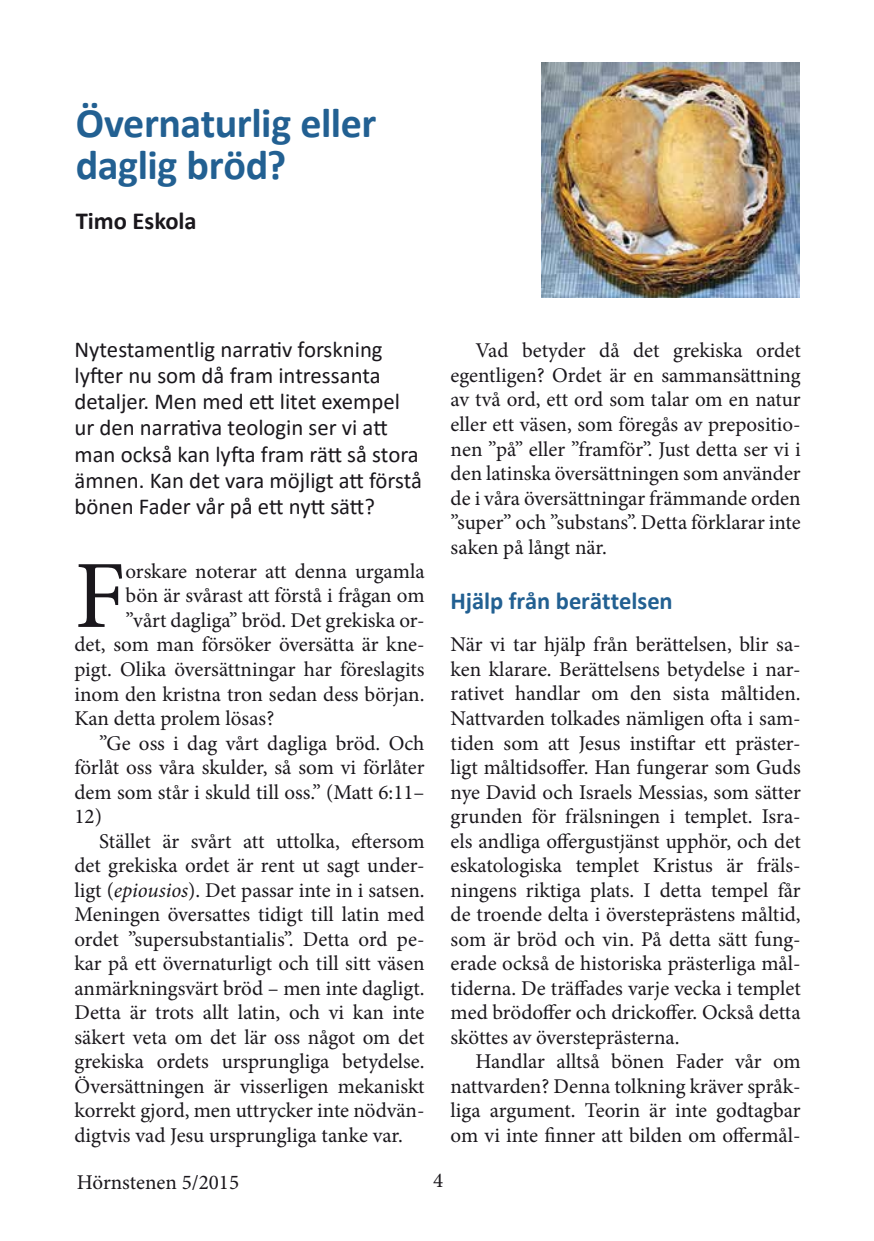
<style>
.page{position:relative;width:874px;height:1241px;background:#fff}
.page>*{position:absolute;margin:0;border:0;box-sizing:border-box;transform-origin:0 0}
.t1{font:96.42px "Minion Pro";color:#1a171c}
.t2{font:700 42px/42px "Calibri";letter-spacing:-.01em;color:#226092}
.t3{font:700 24.5px "Calibri";letter-spacing:-.005em;color:#226092}
.t4{font:700 24.5px "Calibri";color:#1a171c}
.t5{font:22.75px/26.2px "Calibri";color:#1a171c}
.t6{font:21px/24.5px "Minion Pro";color:#1a171c;text-align:justify}
.s1{font-style:italic}
</style>
<div class="page">
<img style="left:541px;top:63px;width:257px;height:234px">
<h2 class="t2" style="left:76px;top:101px;width:302px">Övernaturlig eller daglig bröd?</h2>
<p class="t4" style="left:76px;top:203px;width:122px">Timo Eskola</p>
<p class="t5" style="left:74px;top:335px;width:349px">Nytestamentlig narrativ forskning lyfter nu som då fram intressanta detaljer. Men med ett litet exempel ur den narrativa teologin ser vi att man också kan lyfta fram rätt så stora ämnen. Kan det vara möjligt att förstå bönen Fader vår på ett nytt sätt?</p>
<h1 class="t1" style="left:74px;top:531px;width:52px">F</h1>
<p class="t6" style="left:125px;top:559px;width:300px">orskare noterar att denna urgamla</p>
<p class="t6" style="left:125px;top:583px;width:300px">bön är svårast att förstå i frågan om</p>
<p class="t6" style="left:125px;top:608px;width:300px">”vårt dagliga” bröd. Det grekiska or-</p>
<p class="t6" style="left:74px;top:632px;width:351px">det, som man försöker översätta är kne-</p>
<p class="t6" style="left:74px;top:657px;width:351px">pigt. Olika översättningar har föreslagits</p>
<p class="t6" style="left:74px;top:681px;width:351px">inom den kristna tron sedan dess början.</p>
<p class="t6" style="left:74px;top:706px;width:201px">Kan detta prolem lösas?</p>
<p class="t6" style="left:99px;top:730px;width:326px">”Ge oss i dag vårt dagliga bröd. Och</p>
<p class="t6" style="left:74px;top:755px;width:351px">förlåt oss våra skulder, så som vi förlåter</p>
<p class="t6" style="left:74px;top:779px;width:351px">dem som står i skuld till oss.” (Matt 6:11–</p>
<p class="t6" style="left:74px;top:804px;width:29px">12)</p>
<p class="t6" style="left:99px;top:828px;width:326px">Stället är svårt att uttolka, eftersom</p>
<p class="t6" style="left:74px;top:853px;width:351px">det grekiska ordet är rent ut sagt under-</p>
<p class="t6" style="left:74px;top:877px;width:351px">ligt (<span class="s1">epiousios</span>). Det passar inte in i satsen.</p>
<p class="t6" style="left:74px;top:902px;width:351px">Meningen översattes tidigt till latin med</p>
<p class="t6" style="left:74px;top:926px;width:351px">ordet ”supersubstantialis”. Detta ord pe-</p>
<p class="t6" style="left:74px;top:951px;width:351px">kar på ett övernaturligt och till sitt väsen</p>
<p class="t6" style="left:74px;top:975px;width:351px">anmärkningsvärt bröd – men inte dagligt.</p>
<p class="t6" style="left:74px;top:1000px;width:351px">Detta är trots allt latin, och vi kan inte</p>
<p class="t6" style="left:74px;top:1024px;width:351px">säkert veta om det lär oss något om det</p>
<p class="t6" style="left:74px;top:1049px;width:351px">grekiska ordets ursprungliga betydelse.</p>
<p class="t6" style="left:74px;top:1073px;width:351px">Översättningen är visserligen mekaniskt</p>
<p class="t6" style="left:74px;top:1098px;width:351px">korrekt gjord, men uttrycker inte nödvän-</p>
<p class="t6" style="left:74px;top:1122px;width:329px">digtvis vad Jesu ursprungliga tanke var.</p>
<p class="t6" style="left:450px;top:338px;width:351px;text-indent:25px">Vad betyder då det grekiska ordet egentligen? Ordet är en sammansättning av två ord, ett ord som talar om en natur eller ett väsen, som föregås av prepositio&shy;nen ”på” eller ”framför”. Just detta ser vi i den latinska översättningen som använder de i våra översättningar främmande orden ”super” och ”substans”. Detta förklarar inte saken på långt när.</p>
<p class="t3" style="left:450px;top:584px;width:223px">Hjälp från berättelsen</p>
<p class="t6" style="left:450px;top:632px;width:351px">När vi tar hjälp från berättelsen, blir sa&shy;ken klarare. Berättelsens betydelse i nar&shy;rativet handlar om den sista måltiden.<br>Nattvarden tolkades nämligen ofta i sam&shy;tiden som att Jesus instiftar ett präster&shy;ligt måltidsoffer. Han fungerar som Guds nye David och Israels Messias, som sätter grunden för frälsningen i templet. Isra&shy;els andliga offergustjänst upphör, och det eskatologiska templet Kristus är fräls&shy;ningens riktiga plats. I detta tempel får de troende delta i översteprästens måltid, som är bröd och vin. På detta sätt fung&shy;erade också de historiska prästerliga mål&shy;tiderna. De träffades varje vecka i templet med brödoffer och drickoffer. Också detta sköttes av översteprästerna.</p>
<p class="t6" style="left:450px;top:1049px;width:351px;text-indent:25px">Handlar alltså bönen Fader vår om nattvarden? Denna tolkning kräver språk&shy;liga argument. Teorin är inte godtagbar om vi inte finner att bilden om offermål-</p>
<p class="t6" style="left:77px;top:1169px;width:163px">Hörnstenen 5/2015</p>
<p class="t6" style="left:433px;top:1167px;width:12px">4</p>
</div>
